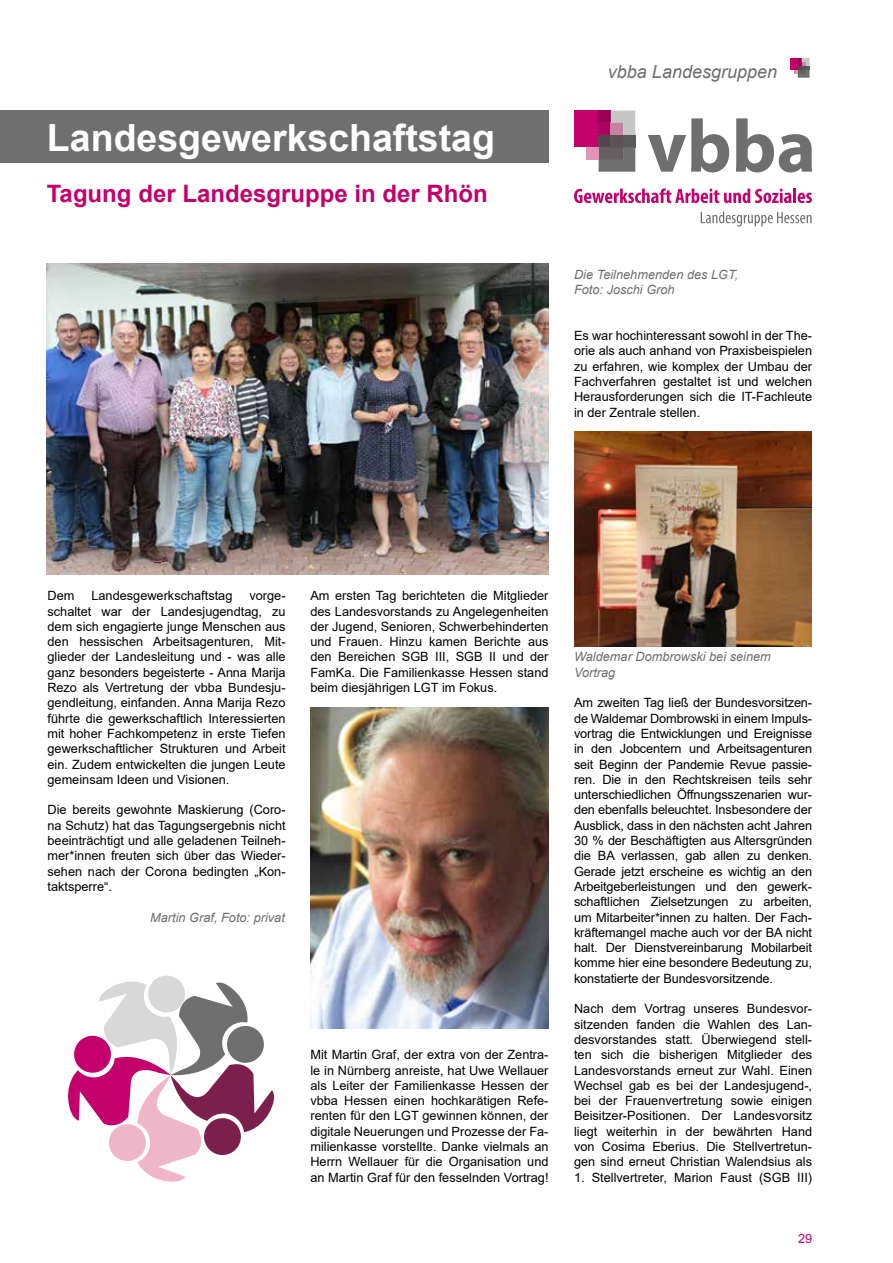
<style>
.page{position:relative;width:893px;height:1263px;background:#fff}
.page>*{position:absolute;margin:0;border:0;box-sizing:border-box;transform-origin:0 0}
.t1{font:700 37.5px "Arial";color:#fff}
.t2{font:700 24px "Arial";color:#c3006b}
.t3{font:italic 18px "Arial";color:#706f6f}
.t4{font:12.75px/15.3px "Arial";color:#000;text-align:justify}
.t5{font:italic 12.75px/15.3px "Arial";color:#706f6f}
.t6{font:12.75px "Arial";color:#c3006b}
</style>
<div class="page">
<div style="left:790px;top:58px;width:8px;height:12px;background:#c3006b"></div>
<svg style="left:794px;top:58px;width:15px;height:20px"></svg>
<svg style="left:68px;top:975px;width:207px;height:207px"></svg>
<svg style="left:701px;top:211px;width:111px;height:16px"></svg>
<div style="left:574px;top:111px;width:25px;height:36px;background:#c3006b"></div>
<div style="left:599px;top:111px;width:12px;height:12px;background:#980053"></div>
<div style="left:599px;top:123px;width:12px;height:12px;background:#ae005f"></div>
<div style="left:599px;top:135px;width:12px;height:12px;background:#55454c"></div>
<svg style="left:611px;top:111px;width:24px;height:24px"></svg>
<div style="left:611px;top:135px;width:12px;height:12px;background:#5b5356"></div>
<div style="left:623px;top:135px;width:12px;height:12px;background:#5a5a59"></div>
<svg style="left:599px;top:147px;width:36px;height:25px"></svg>
<div style="left:586px;top:147px;width:13px;height:12px;background:#e094b7"></div>
<svg style="left:648px;top:118px;width:81px;height:54px"></svg>
<svg style="left:736px;top:118px;width:76px;height:54px"></svg>
<svg style="left:574px;top:188px;width:217px;height:15px"></svg>
<hr style="left:793px;top:189px;width:3px;height:14px;background:#c3006b">
<svg style="left:798px;top:193px;width:14px;height:10px"></svg>
<div style="left:0;top:111px;width:549px;height:52px;background:#706f6f"></div>
<img style="left:46px;top:264px;width:502px;height:310px">
<img style="left:310px;top:707px;width:238px;height:322px">
<img style="left:574px;top:432px;width:238px;height:214px">
<h1 class="t1" style="left:47px;top:111px;width:450px">Landesgewerkschaftstag</h1>
<h2 class="t2" style="left:47px;top:177px;width:442px">Tagung der Landesgruppe in der Rhön</h2>
<h3 class="t3" style="left:608px;top:60px;width:171px">vbba Landesgruppen</h3>
<p class="t5" style="left:574px;top:267px;width:166px">Die Teilnehmenden des LGT,<br>Foto: Joschi Groh</p>
<p class="t4" style="left:574px;top:328px;width:240px">Es war hochinteressant sowohl in der The&shy;orie als auch anhand von Praxisbeispielen zu erfahren, wie komplex der Umbau der Fachverfahren gestaltet ist und welchen Herausforderungen sich die IT-Fachleute in der Zentrale stellen.</p>
<p class="t4" style="left:48px;top:588px;width:28px">Dem</p>
<p class="t4" style="left:91px;top:588px;width:143px">Landesgewerkschaftstag</p>
<p class="t4" style="left:48px;top:588px;width:240px;text-indent:202px">vorge&shy;schaltet war der Landesjugendtag, zu dem sich engagierte junge Menschen aus den hessischen Arbeitsagenturen, Mit&shy;glieder der Landesleitung und - was alle ganz besonders begeisterte - Anna Marija Rezo als Vertretung der vbba Bundesju&shy;gendleitung, einfanden. Anna Marija Rezo führte die gewerkschaftlich Interessierten mit hoher Fachkompetenz in erste Tiefen gewerkschaftlicher Strukturen und Arbeit ein. Zudem entwickelten die jungen Leute gemeinsam Ideen und Visionen.</p>
<p class="t4" style="left:48px;top:802px;width:240px">Die bereits gewohnte Maskierung (Coro&shy;na Schutz) hat das Tagungsergebnis nicht beeinträchtigt und alle geladenen Teilneh&shy;mer*innen freuten sich über das Wieder&shy;sehen nach der Corona bedingten „Kon&shy;taktsperre“.</p>
<p class="t5" style="left:150px;top:910px;width:136px">Martin Graf, Foto: privat</p>
<p class="t4" style="left:310px;top:588px;width:240px">Am ersten Tag berichteten die Mitglieder des Landesvorstands zu Angelegenheiten der Jugend, Senioren, Schwerbehinderten und Frauen. Hinzu kamen Berichte aus den Bereichen SGB III, SGB II und der FamKa. Die Familienkasse Hessen stand beim diesjährigen LGT im Fokus.</p>
<p class="t4" style="left:310px;top:1047px;width:240px">Mit Martin Graf, der extra von der Zentra&shy;le in Nürnberg anreiste, hat Uwe Wellauer als Leiter der Familienkasse Hessen der vbba Hessen einen hochkarätigen Refe&shy;renten für den LGT gewinnen können, der digitale Neuerungen und Prozesse der Fa&shy;milienkasse vorstellte. Danke vielmals an Herrn Wellauer für die Organisation und an Martin Graf für den fesselnden Vortrag!</p>
<p class="t5" style="left:574px;top:649px;width:198px">Waldemar Dombrowski bei seinem<br>Vortrag</p>
<p class="t4" style="left:574px;top:695px;width:240px">Am zweiten Tag ließ der Bundesvorsitzen&shy;de Waldemar Dombrowski in einem Impuls&shy;vortrag die Entwicklungen und Ereignisse in den Jobcentern und Arbeitsagenturen seit Beginn der Pandemie Revue passie&shy;ren. Die in den Rechtskreisen teils sehr unterschiedlichen Öffnungsszenarien wur&shy;den ebenfalls beleuchtet. Insbesondere der Ausblick, dass in den nächsten acht Jahren 30 % der Beschäftigten aus Altersgründen die BA verlassen, gab allen zu denken.<br>Gerade jetzt erscheine es wichtig an den Arbeitgeberleistungen und den gewerk&shy;schaftlichen Zielsetzungen zu arbeiten, um Mitarbeiter*innen zu halten. Der Fach&shy;kräftemangel mache auch vor der BA nicht halt. Der Dienstvereinbarung Mobilarbeit komme hier eine besondere Bedeutung zu, konstatierte der Bundesvorsitzende.</p>
<p class="t4" style="left:574px;top:1001px;width:240px">Nach dem Vortrag unseres Bundesvor&shy;sitzenden fanden die Wahlen des Lan&shy;desvorstandes statt. Überwiegend stell&shy;ten sich die bisherigen Mitglieder des Landesvorstands erneut zur Wahl. Einen Wechsel gab es bei der Landesjugend-, bei der Frauenvertretung sowie einigen Beisitzer-Positionen. Der Landesvorsitz liegt weiterhin in der bewährten Hand von Cosima Eberius. Die Stellvertretun&shy;gen sind erneut Christian Walendsius als</p>
<p class="t4" style="left:574px;top:1169px;width:240px">1. Stellvertreter, Marion Faust (SGB III)</p>
<p class="t6" style="left:798px;top:1229px;width:16px">29</p>
</div>
